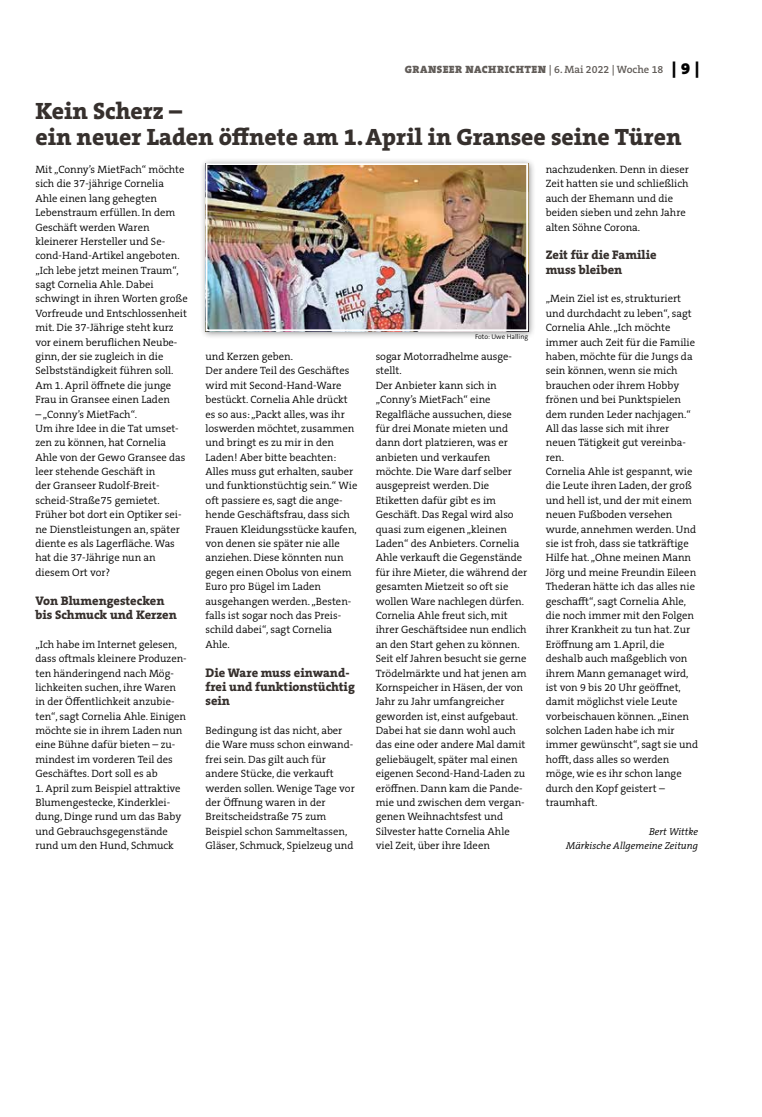
<style>
.page{position:relative;width:762px;height:1117px;background:#fff}
.page>*{position:absolute;margin:0;border:0;box-sizing:border-box;transform-origin:0 0}
.t1{font:800 23.75px/26.2px "The Serif B W8";color:#36302d}
.t2{font:800 12.5px/14.4px "The Serif B W8";color:#36302d}
.t3{font:300 10.62px/14.4px "The Serif B W4";color:#000}
.t4{font:900 10.62px "The Serif B W9";letter-spacing:.045em;color:#615c58}
.t5{font:italic 300 10px/14.4px "The Serif B W4";color:#000;text-align:right}
.t6{font:300 6.88px "The Sans B W4";color:#000}
.s1{font-family:"The Serif B W6";font-weight:600}
.s2{font-size:16.25px;color:#000}
</style>
<div class="page">
<div style="left:200px;top:157px;width:336px;height:182px;background:#000;opacity:.45"></div>
<img style="left:209px;top:166px;width:316px;height:162px">
<div style="left:206px;top:163px;width:322px;height:168px;border:2px solid #fff"></div>
<p class="t4" style="left:405px;top:63px;width:296px">GRANSEER NACHRICHTEN <span class="s1">| 6. Mai 2022 | Woche 18</span> <span class="s2">| 9 |</span></p>
<h1 class="t1" style="left:35px;top:97px;width:647px">Kein Scherz –<br>ein neuer Laden öffnete am 1. April in Gransee seine Türen</h1>
<p class="t3" style="left:35px;top:162px;width:154px">Mit „Conny’s MietFach“ möchte sich die 37-jährige Cornelia<br>Ahle einen lang gehegten<br>Lebenstraum erfüllen. In dem<br>Geschäft werden Waren kleinerer Hersteller und Se&shy;cond-Hand-Artikel angeboten. „Ich lebe jetzt meinen Traum“, sagt Cornelia Ahle. Dabei schwingt in ihren Worten große<br>Vorfreude und Entschlossenheit mit. Die 37-Jährige steht kurz vor einem beruflichen Neube&shy;ginn, der sie zugleich in die<br>Selbstständigkeit führen soll.<br>Am 1. April öffnete die junge<br>Frau in Gransee einen Laden</p>
<p class="t3" style="left:35px;top:407px;width:151px">– „Conny’s MietFach“.<br>Um ihre Idee in die Tat umset&shy;zen zu können, hat Cornelia<br>Ahle von der Gewo Gransee das leer stehende Geschäft in<br>der Granseer Rudolf-Breit&shy;scheid-Straße75 gemietet.<br>Früher bot dort ein Optiker sei&shy;ne Dienstleistungen an, später diente es als Lagerfläche. Was hat die 37-Jährige nun an diesem Ort vor?</p>
<p class="t2" style="left:35px;top:593px;width:143px">Von Blumengestecken bis Schmuck und Kerzen</p>
<p class="t3" style="left:35px;top:637px;width:153px">„Ich habe im Internet gelesen, dass oftmals kleinere Produzen&shy;ten händeringend nach Mög&shy;lichkeiten suchen, ihre Waren in der Öffentlichkeit anzubie&shy;ten“, sagt Cornelia Ahle. Einigen möchte sie in ihrem Laden nun eine Bühne dafür bieten – zu&shy;mindest im vorderen Teil des<br>Geschäftes. Dort soll es ab</p>
<p class="t3" style="left:35px;top:780px;width:147px">1. April zum Beispiel attraktive<br>Blumengestecke, Kinderklei&shy;dung, Dinge rund um das Baby und Gebrauchsgegenstände rund um den Hund, Schmuck</p>
<p class="t3" style="left:546px;top:162px;width:145px">nachzudenken. Denn in dieser<br>Zeit hatten sie und schließlich auch der Ehemann und die beiden sieben und zehn Jahre alten Söhne Corona.</p>
<p class="t2" style="left:546px;top:248px;width:112px">Zeit für die Familie muss bleiben</p>
<p class="t3" style="left:546px;top:292px;width:154px">„Mein Ziel ist es, strukturiert und durchdacht zu leben“, sagt<br>Cornelia Ahle. „Ich möchte immer auch Zeit für die Familie haben, möchte für die Jungs da sein können, wenn sie mich brauchen oder ihrem Hobby frönen und bei Punktspielen dem runden Leder nachjagen.“<br>All das lasse sich mit ihrer neuen Tätigkeit gut vereinba&shy;ren.<br>Cornelia Ahle ist gespannt, wie die Leute ihren Laden, der groß und hell ist, und der mit einem neuen Fußboden versehen wurde, annehmen werden. Und sie ist froh, dass sie tatkräftige<br>Hilfe hat. „Ohne meinen Mann<br>Jörg und meine Freundin Eileen<br>Thederan hätte ich das alles nie geschafft“, sagt Cornelia Ahle, die noch immer mit den Folgen ihrer Krankheit zu tun hat. Zur<br>Eröffnung am 1.April, die deshalb auch maßgeblich von ihrem Mann gemanaget wird, ist von 9 bis 20 Uhr geöffnet, damit möglichst viele Leute vorbeischauen können. „Einen solchen Laden habe ich mir immer gewünscht“, sagt sie und hofft, dass alles so werden möge, wie es ihr schon lange durch den Kopf geistert – traumhaft.</p>
<p class="t5" style="left:566px;top:824px;width:133px">Bert Wittke<br>Märkische Allgemeine Zeitung</p>
<p class="t6" style="left:475px;top:332px;width:55px">Foto: Uwe Halling</p>
<p class="t3" style="left:376px;top:349px;width:153px">sogar Motorradhelme ausge&shy;stellt.<br>Der Anbieter kann sich in „Conny’s MietFach“ eine<br>Regalfläche aussuchen, diese für drei Monate mieten und dann dort platzieren, was er anbieten und verkaufen möchte. Die Ware darf selber ausgepreist werden. Die<br>Etiketten dafür gibt es im<br>Geschäft. Das Regal wird also quasi zum eigenen „kleinen<br>Laden“ des Anbieters. Cornelia<br>Ahle verkauft die Gegenstände für ihre Mieter, die während der gesamten Mietzeit so oft sie wollen Ware nachlegen dürfen.<br>Cornelia Ahle freut sich, mit ihrer Geschäftsidee nun endlich an den Start gehen zu können.<br>Seit elf Jahren besucht sie gerne<br>Trödelmärkte und hat jenen am<br>Kornspeicher in Häsen, der von<br>Jahr zu Jahr umfangreicher geworden ist, einst aufgebaut.<br>Dabei hat sie dann wohl auch das eine oder andere Mal damit geliebäugelt, später mal einen eigenen Second-Hand-Laden zu eröffnen. Dann kam die Pande&shy;mie und zwischen dem vergan&shy;genen Weihnachtsfest und<br>Silvester hatte Cornelia Ahle viel Zeit, über ihre Ideen</p>
<p class="t3" style="left:206px;top:349px;width:153px">und Kerzen geben.<br>Der andere Teil des Geschäftes wird mit Second-Hand-Ware bestückt. Cornelia Ahle drückt es so aus: „Packt alles, was ihr loswerden möchtet, zusammen und bringt es zu mir in den<br>Laden! Aber bitte beachten:<br>Alles muss gut erhalten, sauber und funktionstüchtig sein.“ Wie oft passiere es, sagt die ange&shy;hende Geschäftsfrau, dass sich<br>Frauen Kleidungsstücke kaufen, von denen sie später nie alle anziehen. Diese könnten nun gegen einen Obolus von einem<br>Euro pro Bügel im Laden ausgehangen werden. „Besten&shy;falls ist sogar noch das Preis&shy;schild dabei“, sagt Cornelia<br>Ahle.</p>
<p class="t2" style="left:206px;top:664px;width:151px">Die Ware muss einwand&shy;frei und funktionstüchtig sein</p>
<p class="t3" style="left:206px;top:723px;width:151px">Bedingung ist das nicht, aber die Ware muss schon einwand&shy;frei sein. Das gilt auch für andere Stücke, die verkauft werden sollen. Wenige Tage vor der Öffnung waren in der<br>Breitscheidstraße 75 zum<br>Beispiel schon Sammeltassen,<br>Gläser, Schmuck, Spielzeug und</p>
</div>
